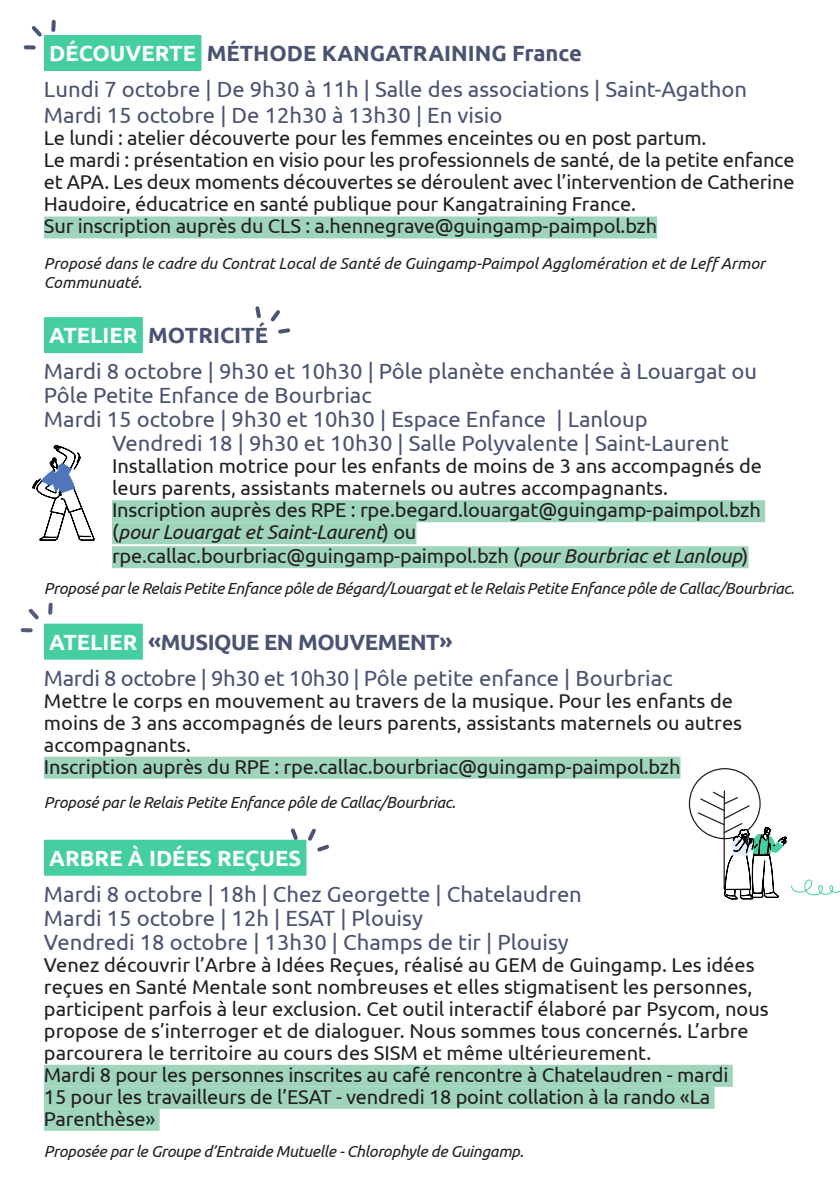
<style>
.page{position:relative;width:840px;height:1191px;background:#fff}
.page>*{position:absolute;margin:0;border:0;box-sizing:border-box;transform-origin:0 0}
.t1{font:22px/24px "Ubuntu";color:#4b5372}
.t2{font:700 22px "Ubuntu";color:#4b5372}
.t3{font:700 22px "Ubuntu";letter-spacing:-.02em;color:#4b5372}
.t4{font:700 22px "Ubuntu";color:#fff}
.t5{font:20px/22px "Ubuntu";color:#231f20}
.t6{font:italic 16px "Ubuntu";letter-spacing:-.02em;color:#231f20}
.t7{font:italic 16px/19.2px "Ubuntu";color:#231f20}
.s1{color:#fff}
.s2{font-style:italic}
</style>
<div class="page">
<div style="left:44px;top:35px;width:157px;height:36px;background:#45cf9e"></div>
<div style="left:44px;top:216px;width:612px;height:22px;background:#9fd5bb"></div>
<div style="left:44px;top:317px;width:99px;height:36px;background:#45cf9e"></div>
<div style="left:112px;top:500px;width:652px;height:22px;background:#9fd5bb"></div>
<div style="left:112px;top:522px;width:304px;height:22px;background:#9fd5bb"></div>
<div style="left:112px;top:546px;width:636px;height:22px;background:#9fd5bb"></div>
<div style="left:44px;top:623px;width:99px;height:36px;background:#45cf9e"></div>
<div style="left:44px;top:756px;width:636px;height:22px;background:#9fd5bb"></div>
<div style="left:44px;top:839px;width:262px;height:36px;background:#45cf9e"></div>
<div style="left:44px;top:1064px;width:688px;height:22px;background:#9fd5bb"></div>
<div style="left:44px;top:1086px;width:670px;height:22px;background:#9fd5bb"></div>
<div style="left:44px;top:1108px;width:115px;height:22px;background:#9fd5bb"></div>
<div style="left:51px;top:22px;width:5px;height:8px;background:#4b5372"></div>
<svg style="left:26px;top:26px;width:16px;height:23px"></svg>
<div style="left:48px;top:604px;width:5px;height:9px;background:#545b7d"></div>
<svg style="left:23px;top:608px;width:16px;height:24px"></svg>
<svg style="left:32px;top:445px;width:62px;height:96px"></svg>
<svg style="left:255px;top:306px;width:36px;height:28px"></svg>
<svg style="left:287px;top:828px;width:42px;height:26px"></svg>
<svg style="left:696px;top:790px;width:143px;height:110px"></svg>
<p class="t2" style="left:49px;top:40px;width:534px"><span class="s1">DÉCOUVERTE</span> MÉTHODE KANGATRAINING France</p>
<p class="t1" style="left:44px;top:77px;width:704px">Lundi 7 octobre | De 9h30 à 11h | Salle des associations | Saint-Agathon</p>
<p class="t1" style="left:44px;top:103px;width:460px">Mardi 15 octobre | De 12h30 à 13h30 | En visio</p>
<p class="t5" style="left:44px;top:127px;width:663px">Le lundi : atelier découverte pour les femmes enceintes ou en post partum.</p>
<p class="t5" style="left:44px;top:149px;width:751px;text-align:justify">Le mardi : présentation en visio pour les professionnels de santé, de la petite enfance et APA. Les deux moments découvertes se déroulent avec l’intervention de Catherine Haudoire, éducatrice en santé publique pour Kangatraining France.</p>
<p class="t5" style="left:44px;top:215px;width:614px">Sur inscription auprès du CLS : a.hennegrave@guingamp-paimpol.bzh</p>
<p class="t7" style="left:44px;top:253px;width:722px">Proposé dans le cadre du Contrat Local de Santé de Guingamp-Paimpol Agglomération et de Leff Armor<br>Communuaté.</p>
<p class="t2" style="left:49px;top:322px;width:220px"><span class="s1">ATELIER</span> MOTRICITÉ</p>
<p class="t1" style="left:44px;top:359px;width:714px">Mardi 8 octobre | 9h30 et 10h30 | Pôle planète enchantée à Louargat ou<br>Pôle Petite Enfance de Bourbriac</p>
<p class="t1" style="left:44px;top:407px;width:605px">Mardi 15 octobre | 9h30 et 10h30 | Espace Enfance | Lanloup</p>
<p class="t1" style="left:112px;top:431px;width:618px">Vendredi 18 | 9h30 et 10h30 | Salle Polyvalente | Saint-Laurent</p>
<p class="t5" style="left:112px;top:454px;width:651px">Installation motrice pour les enfants de moins de 3 ans accompagnés de leurs parents, assistants maternels ou autres accompagnants.</p>
<p class="t5" style="left:112px;top:498px;width:650px">Inscription auprès des RPE : rpe.begard.louargat@guingamp-paimpol.bzh (<span class="s2">pour Louargat et Saint-Laurent</span>) ou</p>
<p class="t5" style="left:112px;top:544px;width:637px">rpe.callac.bourbriac@guingamp-paimpol.bzh (<span class="s2">pour Bourbriac et Lanloup</span>)</p>
<p class="t6" style="left:44px;top:579px;width:751px">Proposé par le Relais Petite Enfance pôle de Bégard/Louargat et le Relais Petite Enfance pôle de Callac/Bourbriac.</p>
<p class="t3" style="left:49px;top:628px;width:404px"><span class="s1">ATELIER</span> «MUSIQUE EN MOUVEMENT»</p>
<p class="t1" style="left:44px;top:665px;width:629px">Mardi 8 octobre | 9h30 et 10h30 | Pôle petite enfance | Bourbriac</p>
<p class="t5" style="left:44px;top:689px;width:699px">Mettre le corps en mouvement au travers de la musique. Pour les enfants de moins de 3 ans accompagnés de leurs parents, assistants maternels ou autres accompagnants.</p>
<p class="t5" style="left:44px;top:755px;width:637px">Inscription auprès du RPE : rpe.callac.bourbriac@guingamp-paimpol.bzh</p>
<p class="t6" style="left:44px;top:792px;width:413px">Proposé par le Relais Petite Enfance pôle de Callac/Bourbriac.</p>
<p class="t4" style="left:49px;top:844px;width:253px">ARBRE À IDÉES REÇUES</p>
<p class="t1" style="left:44px;top:881px;width:539px">Mardi 8 octobre | 18h | Chez Georgette | Chatelaudren</p>
<p class="t1" style="left:44px;top:905px;width:380px">Mardi 15 octobre | 12h | ESAT | Plouisy</p>
<p class="t1" style="left:44px;top:929px;width:526px">Vendredi 18 octobre | 13h30 | Champs de tir | Plouisy</p>
<p class="t5" style="left:44px;top:953px;width:725px">Venez découvrir l’Arbre à Idées Reçues, réalisé au GEM de Guingamp. Les idées reçues en Santé Mentale sont nombreuses et elles stigmatisent les personnes, participent parfois à leur exclusion. Cet outil interactif élaboré par Psycom, nous propose de s’interroger et de dialoguer. Nous sommes tous concernés. L’arbre parcourera le territoire au cours des SISM et même ultérieurement.</p>
<p class="t5" style="left:44px;top:1063px;width:685px">Mardi 8 pour les personnes inscrites au café rencontre à Chatelaudren - mardi<br>15 pour les travailleurs de l’ESAT - vendredi 18 point collation à la rando «La<br>Parenthèse»</p>
<p class="t6" style="left:44px;top:1141px;width:481px">Proposée par le Groupe d’Entraide Mutuelle - Chlorophyle de Guingamp.</p>
</div>
